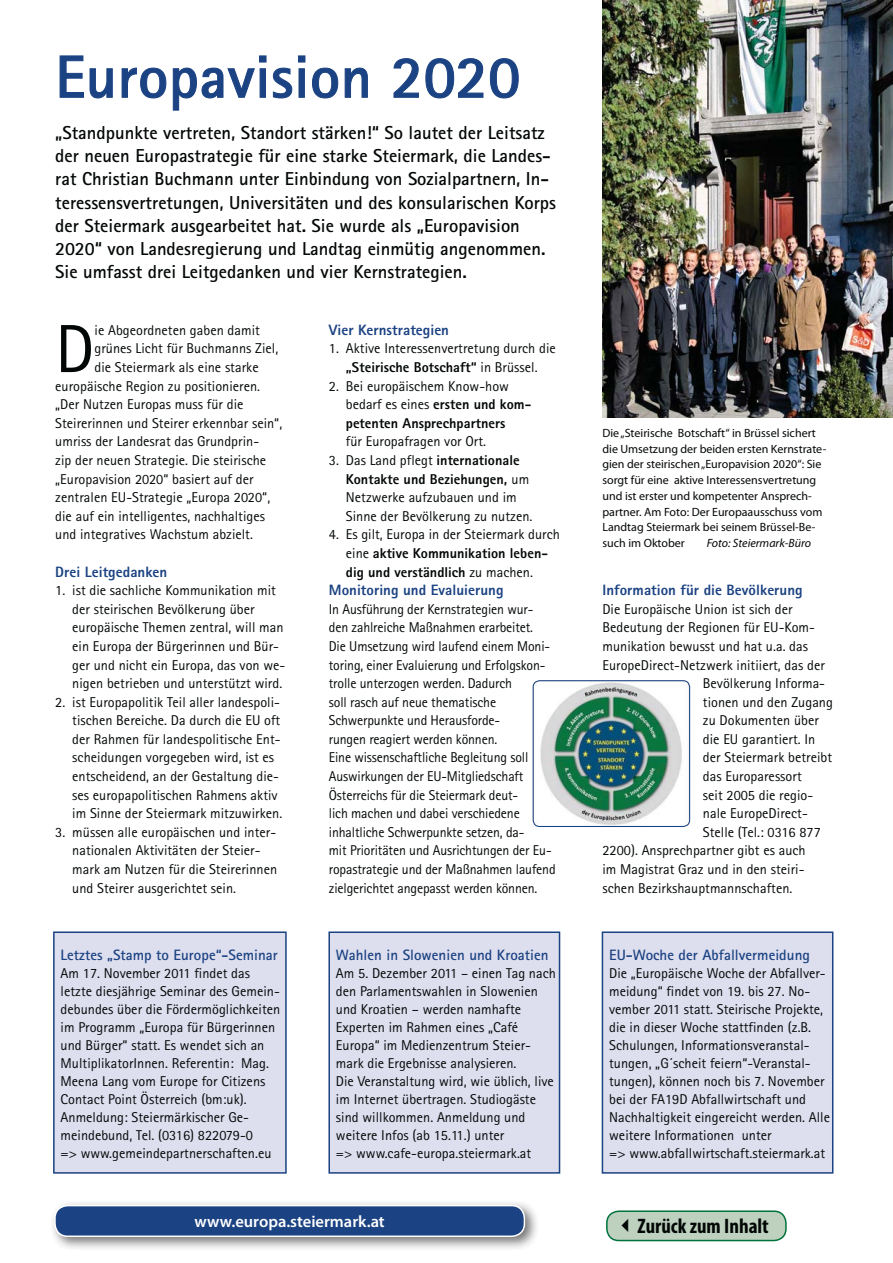
<style>
.page{position:relative;width:893px;height:1263px;background:#fff}
.page>*{position:absolute;margin:0;border:0;box-sizing:border-box;transform-origin:0 0}
.t1{font:68.1px "Agfa Rotis Sans Serif";color:#030806}
.t2{font:700 60px "Agfa Rotis Sans Serif";letter-spacing:.01em;color:#1b4282}
.t3{font:700 condensed 21px "Myriad Pro";color:#030806}
.t4{font:700 18.75px/23.2px "Agfa Rotis Sans Serif";color:#030806}
.t5{font:600 16.5px "Myriad Pro";color:#fff}
.t6{font:800 15px "Agfa Rotis Sans Serif";color:#1b4282}
.t7{font:700 15px "Agfa Rotis Sans Serif";color:#1b4282}
.t8{font:14.25px/18.6px "Agfa Rotis Sans Serif";color:#030806}
.t9{font:12px/15.8px "Myriad Pro";color:#030806}
.t10{font:italic 12px "Myriad Pro";color:#030806}
.s1{font-weight:800}
</style>
<div class="page">
<img style="left:602px;top:0;width:290px;height:418px">
<svg style="left:59px;top:55px;width:54px;height:44px"></svg>
<svg style="left:121px;top:68px;width:45px;height:31px"></svg>
<svg style="left:173px;top:55px;width:93px;height:56px"></svg>
<svg style="left:273px;top:55px;width:32px;height:44px"></svg>
<svg style="left:312px;top:68px;width:26px;height:31px"></svg>
<svg style="left:344px;top:68px;width:24px;height:30px"></svg>
<svg style="left:393px;top:58px;width:26px;height:40px"></svg>
<svg style="left:425px;top:58px;width:58px;height:41px"></svg>
<svg style="left:490px;top:58px;width:29px;height:41px"></svg>
<img style="left:534px;top:682px;width:154px;height:143px">
<div style="left:532px;top:680px;width:158px;height:147px;border:1px solid #1b4282;border-radius:7px"></div>
<img style="left:53px;top:1202px;width:484px;height:47px">
<div style="left:55px;top:1206px;width:469px;height:30px;background:#1b4282;border-radius:13px"></div>
<div style="left:54px;top:1205px;width:471px;height:32px;border:2px solid #fff;border-radius:13px"></div>
<div style="left:54px;top:932px;width:232px;height:241px;background:#dddeee"></div>
<div style="left:53px;top:932px;width:234px;height:242px;border:2px solid #1b4282"></div>
<div style="left:329px;top:932px;width:230px;height:241px;background:#dddeee"></div>
<div style="left:328px;top:932px;width:232px;height:242px;border:2px solid #1b4282"></div>
<div style="left:602px;top:932px;width:230px;height:241px;background:#dddeee"></div>
<div style="left:601px;top:932px;width:232px;height:242px;border:2px solid #1b4282"></div>
<div style="left:606px;top:1211px;width:180px;height:30px;background:#bed1bf;border-radius:12px"></div>
<div style="left:606px;top:1210px;width:180px;height:31px;border:2px solid #00723c;border-radius:12px"></div>
<h2 class="t2" style="left:55px;top:56px;width:466px">Europavision 2020</h2>
<p class="t4" style="left:55px;top:123px;width:502px">„Standpunkte vertreten, Standort stärken!“ So lautet der Leitsatz der neuen Europastrategie für eine starke Steiermark, die Landes&shy;rat Christian Buchmann unter Einbindung von Sozialpartnern, In&shy;teressensvertretungen, Universitäten und des konsularischen Korps der Steiermark ausgearbeitet hat. Sie wurde als „Europavision 2020“ von Landesregierung und Landtag einmütig angenommen.<br>Sie umfasst drei Leitgedanken und vier Kernstrategien.</p>
<h1 class="t1" style="left:55px;top:325px;width:41px">D</h1>
<p class="t8" style="left:95px;top:322px;width:167px">ie Abgeordneten gaben damit</p>
<p class="t8" style="left:95px;top:341px;width:185px">grünes Licht für Buchmanns Ziel,</p>
<p class="t8" style="left:95px;top:359px;width:166px">die Steiermark als eine starke</p>
<p class="t8" style="left:55px;top:378px;width:206px">europäische Region zu positionieren.</p>
<p class="t8" style="left:55px;top:397px;width:190px">„Der Nutzen Europas muss für die</p>
<p class="t8" style="left:55px;top:415px;width:228px">Steirerinnen und Steirer erkennbar sein“,</p>
<p class="t8" style="left:55px;top:434px;width:205px">umriss der Landesrat das Grundprin-</p>
<p class="t8" style="left:55px;top:452px;width:212px">zip der neuen Strategie. Die steirische</p>
<p class="t8" style="left:55px;top:471px;width:200px">„Europavision 2020“ basiert auf der</p>
<p class="t8" style="left:55px;top:489px;width:216px">zentralen EU-Strategie „Europa 2020“,</p>
<p class="t8" style="left:55px;top:508px;width:211px">die auf ein intelligentes, nachhaltiges</p>
<p class="t8" style="left:55px;top:527px;width:199px">und integratives Wachstum abzielt.</p>
<p class="t6" style="left:55px;top:566px;width:114px">Drei Leitgedanken</p>
<p class="t8" style="left:72px;top:582px;width:215px;text-indent:-17px">1. ist die sachliche Kommunikation mit der steirischen Bevölkerung über europäische Themen zentral, will man ein Europa der Bürgerinnen und Bür&shy;ger und nicht ein Europa, das von we&shy;nigen betrieben und unterstützt wird.</p>
<p class="t8" style="left:72px;top:694px;width:211px;text-indent:-17px">2. ist Europapolitik Teil aller landespoli&shy;tischen Bereiche. Da durch die EU oft der Rahmen für landespolitische Ent&shy;scheidungen vorgegeben wird, ist es entscheidend, an der Gestaltung die&shy;ses europapolitischen Rahmens aktiv im Sinne der Steiermark mitzuwirken.</p>
<p class="t8" style="left:72px;top:824px;width:206px;text-indent:-17px">3. müssen alle europäischen und inter&shy;nationalen Aktivitäten der Steier&shy;mark am Nutzen für die Steirerinnen und Steirer ausgerichtet sein.</p>
<p class="t7" style="left:61px;top:950px;width:219px">Letztes „Stamp to Europe“-Seminar</p>
<p class="t8" style="left:61px;top:966px;width:221px;line-height:18px">Am 17. November 2011 findet das letzte diesjährige Seminar des Gemein&shy;debundes über die Fördermöglichkeiten im Programm „Europa für Bürgerinnen und Bürger“ statt. Es wendet sich an MultiplikatorInnen. Referentin: Mag.<br>Meena Lang vom Europe for Citizens Contact Point Österreich (bm:uk).<br>Anmeldung: Steiermärkischer Ge&shy;meindebund, Tel. (0316) 822079-0<br>=&gt; www.gemeindepartnerschaften.eu</p>
<p class="t6" style="left:329px;top:325px;width:122px">Vier Kernstrategien</p>
<p class="t8" style="left:329px;top:341px;width:228px;text-align:center">1. Aktive Interessenvertretung durch die <span class="s1">„Steirische Botschaft“</span> in Brüssel.</p>
<p class="t8" style="left:346px;top:378px;width:187px;text-indent:-17px">2. Bei europäischem Know-how bedarf es eines <span class="s1">ersten und kom&shy;petenten Ansprechpartners</span></p>
<p class="t8" style="left:346px;top:434px;width:142px">für Europafragen vor Ort.</p>
<p class="t8" style="left:346px;top:452px;width:188px;text-indent:-17px">3. Das Land pflegt <span class="s1">internationale<br>Kontakte und Beziehungen,</span> um<br>Netzwerke aufzubauen und im<br>Sinne der Bevölkerung zu nutzen.</p>
<p class="t8" style="left:346px;top:527px;width:215px;text-indent:-17px">4. Es gilt, Europa in der Steiermark durch eine <span class="s1">aktive Kommunikation leben&shy;dig und verständlich</span> zu machen.</p>
<p class="t6" style="left:329px;top:585px;width:176px">Monitoring und Evaluierung</p>
<p class="t8" style="left:329px;top:601px;width:228px">In Ausführung der Kernstrategien wur&shy;den zahlreiche Maßnahmen erarbeitet.<br>Die Umsetzung wird laufend einem Moni&shy;toring, einer Evaluierung und Erfolgskon&shy;trolle unterzogen werden. Dadurch<br>soll rasch auf neue thematische Schwerpunkte und Herausforde-<br>rungen reagiert werden können.<br>Eine wissenschaftliche Begleitung soll Auswirkungen der EU-Mitgliedschaft Österreichs für die Steiermark deut-<br>lich machen und dabei verschiedene inhaltliche Schwerpunkte setzen, da-<br>mit Prioritäten und Ausrichtungen der Eu&shy;ropastrategie und der Maßnahmen laufend zielgerichtet angepasst werden können.</p>
<p class="t7" style="left:336px;top:950px;width:214px">Wahlen in Slowenien und Kroatien</p>
<p class="t8" style="left:336px;top:966px;width:221px;line-height:18px">Am 5. Dezember 2011 – einen Tag nach den Parlamentswahlen in Slowenien und Kroatien – werden namhafte Experten im Rahmen eines „Café Europa“ im Medienzentrum Steier&shy;mark die Ergebnisse analysieren.<br>Die Veranstaltung wird, wie üblich, live im Internet übertragen. Studiogäste sind willkommen. Anmeldung und weitere Infos (ab 15.11.) unter<br>=&gt; www.cafe-europa.steiermark.at</p>
<p class="t5" style="left:195px;top:1212px;width:192px">www.europa.steiermark.at</p>
<p class="t9" style="left:602px;top:426px;width:225px">Die „Steirische Botschaft“ in Brüssel sichert die Umsetzung der beiden ersten Kernstrate&shy;gien der steirischen „Europavision 2020“: Sie sorgt für eine aktive Interessensvertretung und ist erster und kompetenter Ansprech&shy;partner. Am Foto: Der Europaausschuss vom Landtag Steiermark bei seinem Brüssel-Be&shy;such im Oktober</p>
<p class="t10" style="left:706px;top:536px;width:106px">Foto: Steiermark-Büro</p>
<p class="t6" style="left:602px;top:585px;width:202px">Information für die Bevölkerung</p>
<p class="t8" style="left:602px;top:601px;width:191px">Die Europäische Union ist sich der</p>
<p class="t8" style="left:602px;top:620px;width:214px">Bedeutung der Regionen für EU-Kom-</p>
<p class="t8" style="left:602px;top:638px;width:207px">munikation bewusst und hat u.a. das</p>
<p class="t8" style="left:602px;top:657px;width:224px">EuropeDirect-Netzwerk initiiert, das der</p>
<p class="t8" style="left:703px;top:675px;width:124px">Bevölkerung Informa-</p>
<p class="t8" style="left:703px;top:694px;width:131px">tionen und den Zugang</p>
<p class="t8" style="left:703px;top:713px;width:117px">zu Dokumenten über</p>
<p class="t8" style="left:703px;top:731px;width:114px">die EU garantiert. In</p>
<p class="t8" style="left:703px;top:750px;width:131px">der Steiermark betreibt</p>
<p class="t8" style="left:703px;top:768px;width:100px">das Europaressort</p>
<p class="t8" style="left:703px;top:787px;width:112px">seit 2005 die regio-</p>
<p class="t8" style="left:703px;top:806px;width:106px">nale EuropeDirect-</p>
<p class="t8" style="left:703px;top:824px;width:119px">Stelle (Tel.: 0316 877</p>
<p class="t8" style="left:602px;top:843px;width:205px">2200). Ansprechpartner gibt es auch</p>
<p class="t8" style="left:602px;top:861px;width:203px">im Magistrat Graz und in den steiri-</p>
<p class="t8" style="left:602px;top:880px;width:191px">schen Bezirkshauptmannschaften.</p>
<p class="t7" style="left:609px;top:950px;width:202px">EU-Woche der Abfallvermeidung</p>
<p class="t8" style="left:609px;top:966px;width:222px;line-height:18px">Die „Europäische Woche der Abfallver&shy;meidung“ findet von 19. bis 27. No&shy;vember 2011 statt. Steirische Projekte, die in dieser Woche stattfinden (z.B.<br>Schulungen, Informationsveranstal&shy;tungen, „G´scheit feiern“-Veranstal&shy;tungen), können noch bis 7. November bei der FA19D Abfallwirtschaft und Nachhaltigkeit eingereicht werden. Alle weitere Informationen unter<br>=&gt; www.abfallwirtschaft.steiermark.at</p>
<h3 class="t3" style="left:637px;top:1213px;width:133px">Zurück zum Inhalt</h3>
</div>
